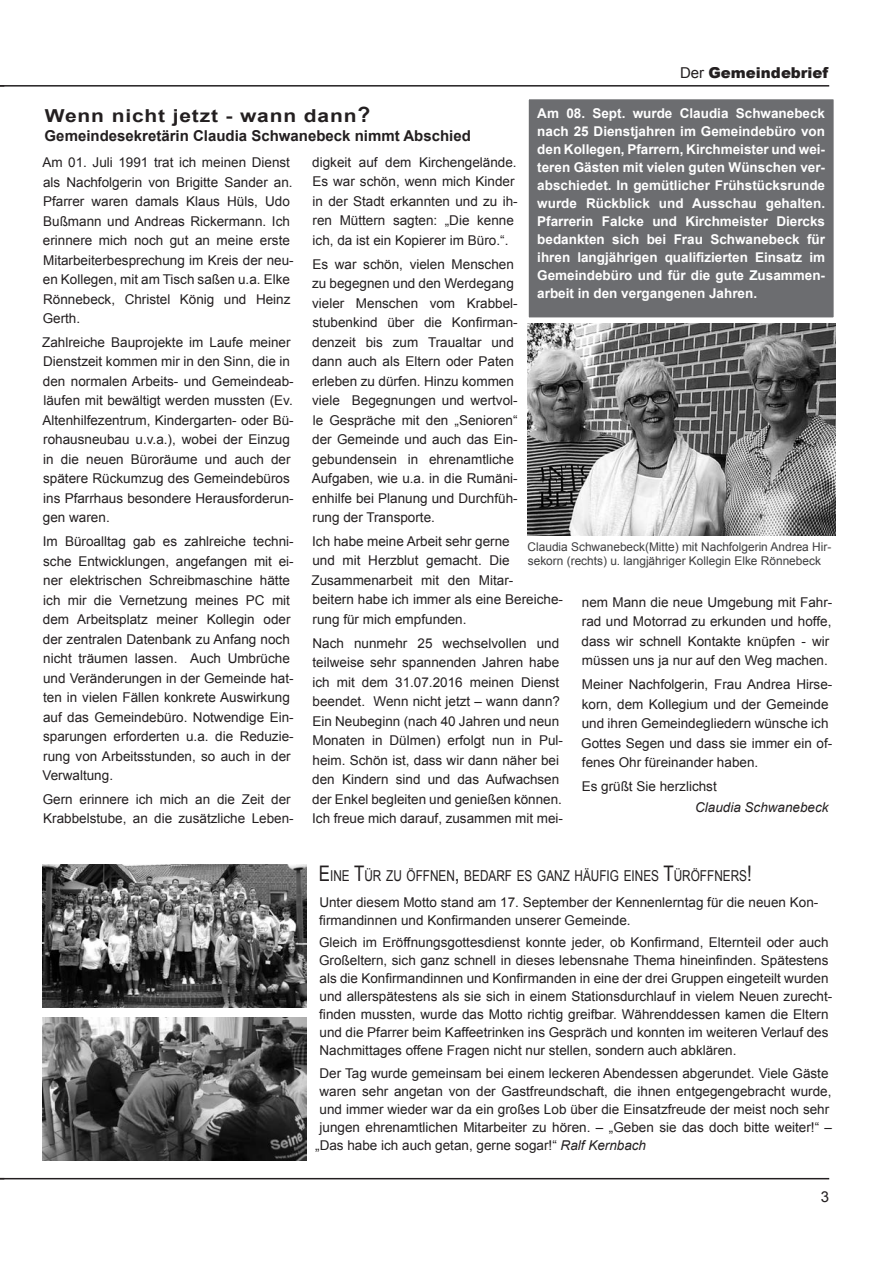
<style>
.page{position:relative;width:893px;height:1263px;background:#fff}
.page>*{position:absolute;margin:0;border:0;box-sizing:border-box;transform-origin:0 0}
.t1{font:700 17.85px "Arial";letter-spacing:.04em;color:#231f20;scale:1.18 1}
.t2{font:15px "Arial";color:#231f20;scale:.78 1}
.t3{font:700 15px "Arial";color:#231f20}
.t4{font:900 15px "Arial";color:#231f20}
.t5{font:15px "Arial";color:#231f20}
.t6{font:13.5px/19.5px "Arial";color:#231f20}
.t7{font:700 13.5px/18px "Arial";color:#fff;text-align:justify}
.t8{font:italic 13.5px "Arial";color:#231f20}
.t9{font:12px/14.4px "Arial";color:#3e3e3f}
.s1{font-weight:400}
.s2{font-size:21px}
.s3{font-size:21.45px}
.s4{font-style:italic}
</style>
<div class="page">
<hr style="left:0;top:85px;width:829px;height:2px;background:#231f20">
<hr style="left:0;top:1178px;width:829px;height:1px;background:#231f20">
<div style="left:528px;top:99px;width:306px;height:219px;background:#6c6d70"></div>
<div style="left:527px;top:98px;width:308px;height:221px;border:2px solid #fff"></div>
<img style="left:527px;top:323px;width:308px;height:213px">
<img style="left:43px;top:864px;width:264px;height:144px">
<img style="left:43px;top:1017px;width:264px;height:144px">
<p class="t4" style="left:680px;top:62px;width:150px"><span class="s1">Der</span> Gemeindebrief</p>
<h1 class="t1" style="left:45px;top:104px;width:277px">Wenn nicht jetzt - wann dann<span class="s2">?</span></h1>
<p class="t3" style="left:45px;top:126px;width:428px">Gemeindesekretärin Claudia Schwanebeck nimmt Abschied</p>
<p class="t7" style="left:537px;top:104px;width:289px">Am 08. Sept. wurde Claudia Schwanebeck nach 25 Dienstjahren im Gemeindebüro von den Kollegen, Pfarrern, Kirchmeister und wei&shy;teren Gästen mit vielen guten Wünschen ver&shy;abschiedet. In gemütlicher Frühstücksrunde wurde Rückblick und Ausschau gehalten.<br>Pfarrerin Falcke und Kirchmeister Diercks bedankten sich bei Frau Schwanebeck für ihren langjährigen qualifizierten Einsatz im Gemeindebüro und für die gute Zusammen&shy;arbeit in den vergangenen Jahren.</p>
<p class="t6" style="left:312px;top:153px;width:207px">digkeit auf dem Kirchengelände.<br>Es war schön, wenn mich Kinder in der Stadt erkannten und zu ih&shy;ren Müttern sagten: „Die kenne ich, da ist ein Kopierer im Büro.“.</p>
<p class="t6" style="left:312px;top:254px;width:207px">Es war schön, vielen Menschen zu begegnen und den Werdegang vieler Menschen vom Krabbel&shy;stubenkind über die Konfirman&shy;denzeit bis zum Traualtar und dann auch als Eltern oder Paten erleben zu dürfen. Hinzu kommen viele Begegnungen und wertvol&shy;le Gespräche mit den „Senioren“ der Gemeinde und auch das Ein&shy;gebundensein in ehrenamtliche<br>Aufgaben, wie u.a. in die Rumäni&shy;enhilfe bei Planung und Durchfüh&shy;rung der Transporte.</p>
<p class="t6" style="left:311px;top:531px;width:253px">Ich habe meine Arbeit sehr gerne<br>und mit Herzblut gemacht. Die<br>Zusammenarbeit mit den Mitar-<br>beitern habe ich immer als eine Bereiche&shy;rung für mich empfunden.</p>
<p class="t6" style="left:312px;top:633px;width:252px">Nach nunmehr 25 wechselvollen und teilweise sehr spannenden Jahren habe ich mit dem 31.07.2016 meinen Dienst beendet. Wenn nicht jetzt – wann dann?<br>Ein Neubeginn (nach 40 Jahren und neun Monaten in Dülmen) erfolgt nun in Pul&shy;heim. Schön ist, dass wir dann näher bei den Kindern sind und das Aufwachsen der Enkel begleiten und genießen können.<br>Ich freue mich darauf, zusammen mit mei-</p>
<p class="t6" style="left:42px;top:153px;width:253px">Am 01. Juli 1991 trat ich meinen Dienst als Nachfolgerin von Brigitte Sander an.<br>Pfarrer waren damals Klaus Hüls, Udo Bußmann und Andreas Rickermann. Ich erinnere mich noch gut an meine erste Mitarbeiterbesprechung im Kreis der neu&shy;en Kollegen, mit am Tisch saßen u.a. Elke Rönnebeck, Christel König und Heinz Gerth.</p>
<p class="t6" style="left:42px;top:333px;width:253px">Zahlreiche Bauprojekte im Laufe meiner Dienstzeit kommen mir in den Sinn, die in den normalen Arbeits- und Gemeindeab&shy;läufen mit bewältigt werden mussten (Ev.<br>Altenhilfezentrum, Kindergarten- oder Bü&shy;rohausneubau u.v.a.), wobei der Einzug in die neuen Büroräume und auch der spätere Rückumzug des Gemeindebüros ins Pfarrhaus besondere Herausforderun&shy;gen waren.</p>
<p class="t6" style="left:43px;top:532px;width:253px">Im Büroalltag gab es zahlreiche techni&shy;sche Entwicklungen, angefangen mit ei&shy;ner elektrischen Schreibmaschine hätte ich mir die Vernetzung meines PC mit dem Arbeitsplatz meiner Kollegin oder der zentralen Datenbank zu Anfang noch nicht träumen lassen. Auch Umbrüche und Veränderungen in der Gemeinde hat&shy;ten in vielen Fällen konkrete Auswirkung auf das Gemeindebüro. Notwendige Ein&shy;sparungen erforderten u.a. die Reduzie&shy;rung von Arbeitsstunden, so auch in der Verwaltung.</p>
<p class="t6" style="left:43px;top:789px;width:253px">Gern erinnere ich mich an die Zeit der<br>Krabbelstube, an die zusätzliche Leben-</p>
<p class="t9" style="left:528px;top:540px;width:305px">Claudia Schwanebeck(Mitte) mit Nachfolgerin Andrea Hir&shy;sekorn (rechts) u. langjähriger Kollegin Elke Rönnebeck</p>
<p class="t6" style="left:582px;top:592px;width:252px">nem Mann die neue Umgebung mit Fahr&shy;rad und Motorrad zu erkunden und hoffe, dass wir schnell Kontakte knüpfen - wir müssen uns ja nur auf den Weg machen.</p>
<p class="t6" style="left:581px;top:675px;width:253px">Meiner Nachfolgerin, Frau Andrea Hirse&shy;korn, dem Kollegium und der Gemeinde und ihren Gemeindegliedern wünsche ich Gottes Segen und dass sie immer ein of&shy;fenes Ohr füreinander haben.</p>
<p class="t6" style="left:582px;top:776px;width:137px">Es grüßt Sie herzlichst</p>
<p class="t8" style="left:695px;top:798px;width:135px">Claudia Schwanebeck</p>
<p class="t2" style="left:319px;top:866px;width:556px"><span class="s3">E</span>INE <span class="s3">T</span>ÜR ZU ÖFFNEN<span class="s3">,</span> BEDARF ES GANZ HÄUFIG EINES <span class="s3">T</span>ÜRÖFFNERS<span class="s3">!</span></p>
<p class="t6" style="left:319px;top:894px;width:501px;line-height:18px">Unter diesem Motto stand am 17. September der Kennenlerntag für die neuen Kon&shy;firmandinnen und Konfirmanden unserer Gemeinde.</p>
<p class="t6" style="left:319px;top:934px;width:515px;line-height:18px">Gleich im Eröffnungsgottesdienst konnte jeder, ob Konfirmand, Elternteil oder auch Großeltern, sich ganz schnell in dieses lebensnahe Thema hineinfinden. Spätestens als die Konfirmandinnen und Konfirmanden in eine der drei Gruppen eingeteilt wurden und allerspätestens als sie sich in einem Stationsdurchlauf in vielem Neuen zurecht&shy;finden mussten, wurde das Motto richtig greifbar. Währenddessen kamen die Eltern und die Pfarrer beim Kaffeetrinken ins Gespräch und konnten im weiteren Verlauf des Nachmittages offene Fragen nicht nur stellen, sondern auch abklären.</p>
<p class="t6" style="left:319px;top:1063px;width:511px">Der Tag wurde gemeinsam bei einem leckeren Abendessen abgerundet. Viele Gäste</p>
<p class="t6" style="left:320px;top:1081px;width:513px">waren sehr angetan von der Gastfreundschaft, die ihnen entgegengebracht wurde,</p>
<p class="t6" style="left:319px;top:1099px;width:511px">und immer wieder war da ein großes Lob über die Einsatzfreude der meist noch sehr</p>
<p class="t6" style="left:320px;top:1117px;width:514px">jungen ehrenamtlichen Mitarbeiter zu hören. – „Geben sie das doch bitte weiter!“ –</p>
<p class="t6" style="left:315px;top:1135px;width:332px">„Das habe ich auch getan, gerne sogar!“ <span class="s4">Ralf Kernbach</span></p>
<p class="t5" style="left:821px;top:1186px;width:10px">3</p>
</div>
